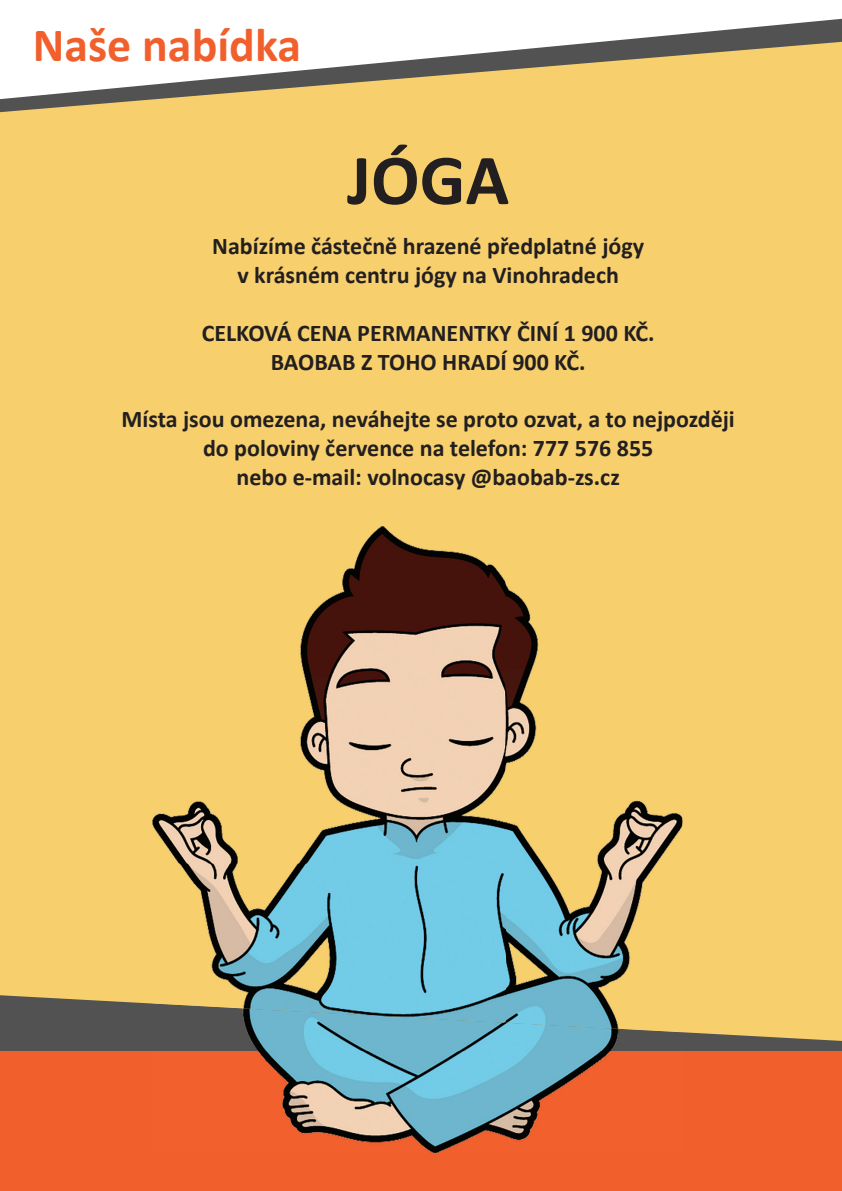
<style>
.page{position:relative;width:842px;height:1191px;background:#fff}
.page>*{position:absolute;margin:0;border:0;box-sizing:border-box;transform-origin:0 0}
.t1{font:700 72px "Calibri";color:#231f20}
.t2{font:700 48px "Calibri";color:#f1602c}
.t3{font:700 24px/28.8px "Calibri";color:#231f20;text-align:center}
</style>
<div class="page">
<svg style="left:599px;top:19px;width:243px;height:23px"></svg>
<div style="left:0;top:990px;width:842px;height:70px;background:#535252"></div>
<div style="left:0;top:42px;width:842px;height:999px;background:#f7d06d"></div>
<div style="left:0;top:1051px;width:842px;height:140px;background:#f1602c"></div>
<img style="left:152px;top:1022px;width:530px;height:131px">
<img style="left:152px;top:527px;width:353px;height:495px">
<img style="left:505px;top:527px;width:177px;height:505px">
<h2 class="t2" style="left:33px;top:11px;width:270px">Naše nabídka</h2>
<h1 class="t1" style="left:347px;top:129px;width:163px">JÓGA</h1>
<p class="t3" style="left:212px;top:232px;width:433px">Nabízíme částečně hrazené předplatné jógy v krásném centru jógy na Vinohradech</p>
<p class="t3" style="left:202px;top:318px;width:454px">CELKOVÁ CENA PERMANENTKY ČINÍ 1 900 KČ.<br>BAOBAB Z TOHO HRADÍ 900 KČ.</p>
<p class="t3" style="left:122px;top:404px;width:615px">Místa jsou omezena, neváhejte se proto ozvat, a to nejpozději do poloviny července na telefon: 777 576 855<br>nebo e-mail: volnocasy @baobab-zs.cz</p>
</div>
